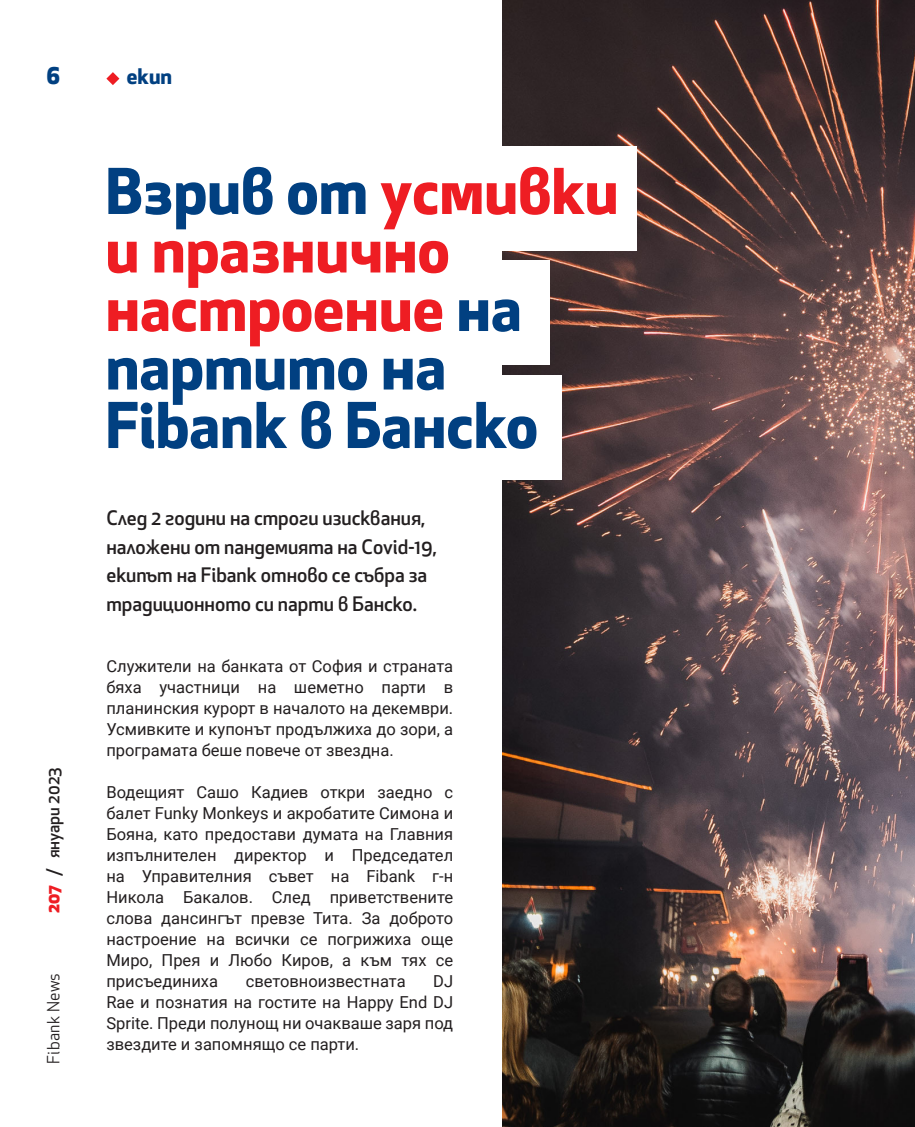
<style>
.page{position:relative;width:915px;height:1127px;background:#fff}
.page>*{position:absolute;margin:0;border:0;box-sizing:border-box;transform-origin:0 0}
.t1{font:700 61.5px/58.5px "Apex Bg";color:#014081}
.t2{font:800 22.5px "Apex Bg";color:#014081}
.Section{font:700 21px "Apex Bg";color:#014081}
.Accent{font:500 19.5px/28.5px "Apex Bg";color:#231f20}
.Body{font:16.5px/21px "Roboto";color:#231f20;text-align:justify}
.t3{font:500 16.5px "Apex Bg";color:#231f20}
.t4{font:16.5px "Apex Bg";letter-spacing:.02em;color:#231f20}
.s1{font-weight:800;color:#ee1d23}
.s2{color:#ee1d23}
</style>
<div class="page">
<img style="left:502px;top:0;width:412px;height:1127px">
<svg style="left:106px;top:72px;width:13px;height:13px"></svg>
<div style="left:371px;top:146px;width:265px;height:104px;background:#fff"></div>
<div style="left:284px;top:261px;width:265px;height:104px;background:#fff"></div>
<div style="left:296px;top:375px;width:265px;height:105px;background:#fff"></div>
<h2 class="t2" style="left:46px;top:60px;width:15px">6</h2>
<p class="t3" style="left:42px;top:913px;width:147px;rotate:-90deg"><span class="s1">207</span> / януари 2023</p>
<p class="t4" style="left:43px;top:1064px;width:93px;rotate:-90deg">Fibank News</p>
<p class="Section" style="left:127px;top:61px;width:47px">екип</p>
<p class="t1" style="left:105px;top:159px;width:514px">Взрив от <span class="s2">усмивки и празнично настроение</span> на партито на<br>Fibank в Банско</p>
<p class="Accent" style="left:106px;top:503px;width:332px">След 2 години на строги изисквания, наложени от пандемията на Covid-19, екипът на Fibank отново се събра за традиционното си парти в Банско.</p>
<p class="Body" style="left:106px;top:655px;width:348px">Служители на банката от София и страната бяха участници на шеметно парти в планинския курорт в началото на декември.<br>Усмивките и купонът продължиха до зори, а програмата беше повече от звездна.</p>
<p class="Body" style="left:106px;top:781px;width:348px">Водещият Сашо Кадиев откри заедно с балет Funky Monkeys и акробатите Симона и Бояна, като предостави думата на Главния изпълнителен директор и Председател на Управителния съвет на Fibank г-н Никола Бакалов. След приветствените слова дансингът превзе Тита. За доброто настроение на всички се погрижиха още Миро, Прея и Любо Киров, а към тях се присъединиха</p>
<p class="Body" style="left:106px;top:970px;width:348px;text-indent:327px">DJ Rae и познатия на гостите на Happy End DJ Sprite. Преди полунощ ни очакваше заря под звездите и запомнящо се парти.</p>
<p class="Body" style="left:245px;top:970px;width:161px">световноизвестната</p>
</div>
